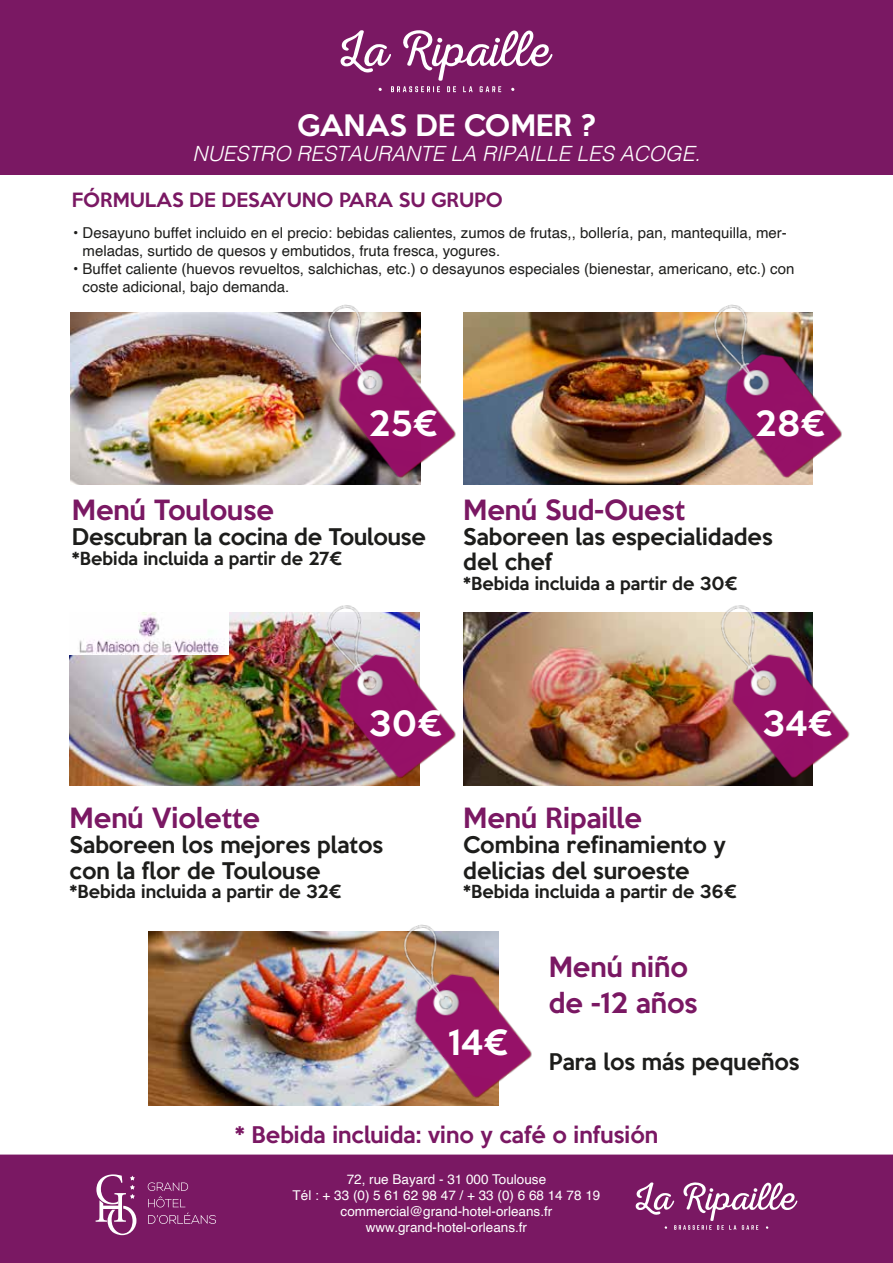
<style>
.page{position:relative;width:893px;height:1263px;background:#fff}
.page>*{position:absolute;margin:0;border:0;box-sizing:border-box;transform-origin:0 0}
.t1{font:500 31.8px "Keep Calm";color:#fff}
.t2{font:500 27px "Keep Calm";color:#fff}
.t3{font:500 25.5px/36px "Keep Calm";color:#7a1863}
.t4{font:500 21px/25.2px "Keep Calm";color:#1d1d1b}
.t5{font:italic 300 21px "Helvetica";color:#fff}
.t6{font:500 21px "Keep Calm";color:#7a1863}
.t7{font:500 18px "Keep Calm";color:#7a1863}
.t8{font:500 16.5px "Keep Calm";color:#1d1d1b}
.t9{font:15px/18px "Helvetica";color:#1d1d1b}
.t10{font:13.5px/16.2px "Helvetica";color:#fff;text-align:center}
</style>
<div class="page">
<div style="left:0;top:0;width:893px;height:174px;background:#7a1863"></div>
<svg style="left:340px;top:30px;width:213px;height:62px"></svg>
<div style="left:0;top:1154px;width:893px;height:109px;background:#7a1863"></div>
<svg style="left:148px;top:1182px;width:68px;height:42px;background:#862d71"></svg>
<svg style="left:96px;top:1174px;width:40px;height:61px"></svg>
<svg style="left:635px;top:1182px;width:162px;height:48px;background:#954782"></svg>
<img style="left:70px;top:613px;width:237px;height:172px">
<img style="left:478px;top:613px;width:222px;height:172px">
<img style="left:70px;top:312px;width:237px;height:173px">
<img style="left:478px;top:312px;width:215px;height:173px">
<img style="left:149px;top:932px;width:234px;height:174px">
<img style="left:307px;top:304px;width:171px;height:181px">
<img style="left:693px;top:304px;width:149px;height:181px">
<img style="left:307px;top:605px;width:171px;height:181px">
<img style="left:700px;top:605px;width:150px;height:181px">
<img style="left:383px;top:924px;width:149px;height:182px">
<img style="left:70px;top:613px;width:159px;height:41px">
<h2 class="t2" style="left:297px;top:102px;width:300px">GANAS DE COMER ?</h2>
<h3 class="t5" style="left:193px;top:136px;width:509px">NUESTRO RESTAURANTE LA RIPAILLE LES ACOGE.</h3>
<p class="t7" style="left:72px;top:184px;width:432px">FÓRMULAS DE DESAYUNO PARA SU GRUPO</p>
<p class="t9" style="left:83px;top:224px;width:706px;text-indent:-9px">• Desayuno buffet incluido en el precio: bebidas calientes, zumos de frutas,, bollería, pan, mantequilla, mer&shy;meladas, surtido de quesos y embutidos, fruta fresca, yogures.</p>
<p class="t9" style="left:83px;top:260px;width:713px;text-indent:-9px">• Buffet caliente (huevos revueltos, salchichas, etc.) o desayunos especiales (bienestar, americano, etc.) con coste adicional, bajo demanda.</p>
<h1 class="t1" style="left:369px;top:395px;width:71px">25€</h1>
<h1 class="t1" style="left:755px;top:395px;width:72px">28€</h1>
<h3 class="t3" style="left:72px;top:490px;width:204px">Menú Toulouse</h3>
<h3 class="t4" style="left:72px;top:523px;width:355px">Descubran la cocina de Toulouse</h3>
<p class="t8" style="left:72px;top:544px;width:272px">*Bebida incluida a partir de 27€</p>
<h3 class="t3" style="left:463px;top:490px;width:223px">Menú Sud-Ouest</h3>
<h3 class="t4" style="left:463px;top:523px;width:311px">Saboreen las especialidades del chef</h3>
<p class="t8" style="left:463px;top:569px;width:276px">*Bebida incluida a partir de 30€</p>
<h1 class="t1" style="left:369px;top:696px;width:75px">30€</h1>
<h1 class="t1" style="left:763px;top:696px;width:72px">34€</h1>
<h3 class="t3" style="left:70px;top:798px;width:192px">Menú Violette</h3>
<h3 class="t4" style="left:70px;top:831px;width:315px">Saboreen los mejores platos con la flor de Toulouse</h3>
<p class="t8" style="left:70px;top:877px;width:274px">*Bebida incluida a partir de 32€</p>
<h3 class="t3" style="left:463px;top:798px;width:180px">Menú Ripaille</h3>
<h3 class="t4" style="left:463px;top:831px;width:264px">Combina refinamiento y delicias del suroeste</h3>
<p class="t8" style="left:463px;top:877px;width:275px">*Bebida incluida a partir de 36€</p>
<h1 class="t1" style="left:448px;top:1015px;width:62px">14€</h1>
<h3 class="t3" style="left:549px;top:946px;width:150px">Menú niño de -12 años</h3>
<h3 class="t4" style="left:549px;top:1047px;width:252px">Para los más pequeños</h3>
<h3 class="t6" style="left:235px;top:1117px;width:425px">* Bebida incluida: vino y café o infusión</h3>
<p class="t10" style="left:293px;top:1171px;width:309px">72, rue Bayard - 31 000 Toulouse<br>Tél : + 33 (0) 5 61 62 98 47 / + 33 (0) 6 68 14 78 19 commercial@grand-hotel-orleans.fr www.grand-hotel-orleans.fr</p>
</div>
